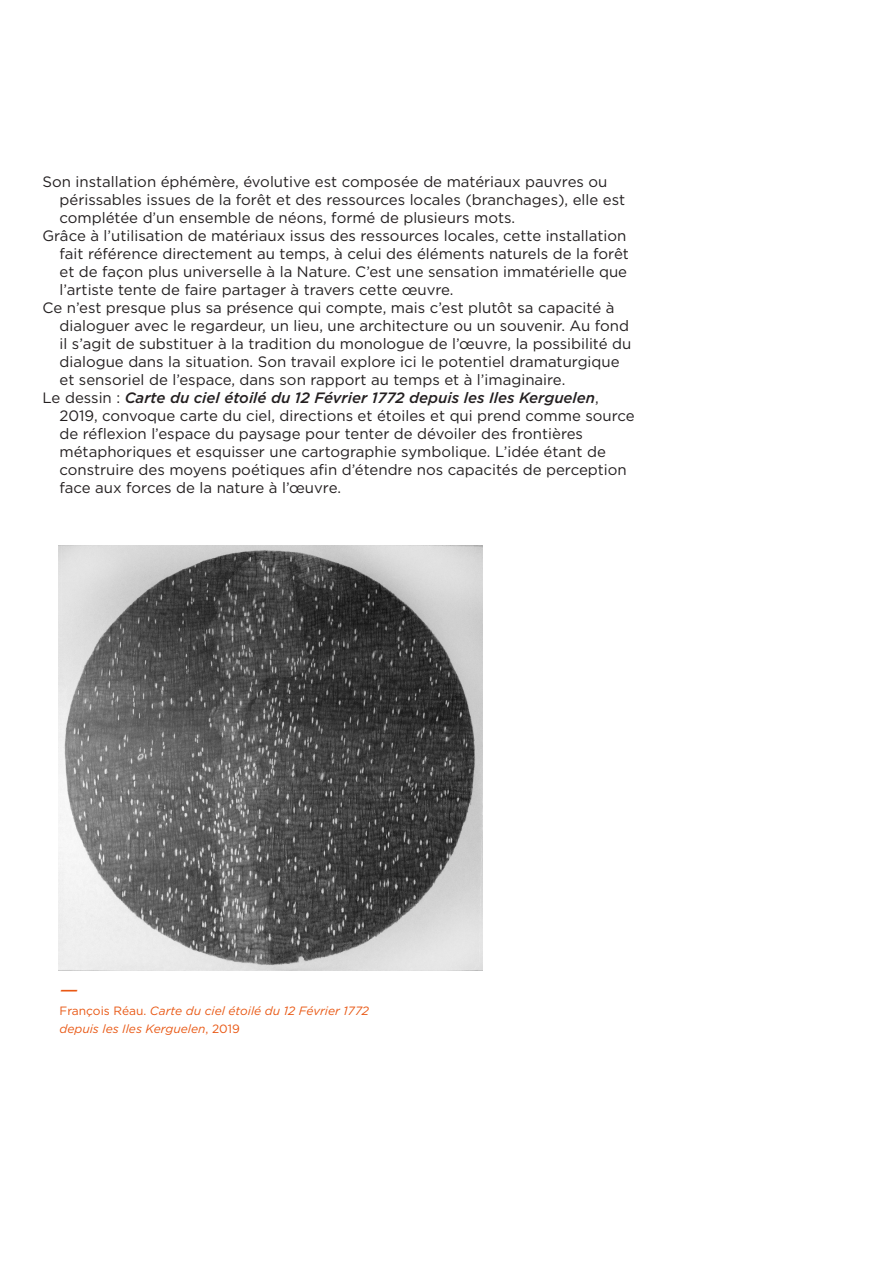
<style>
.page{position:relative;width:893px;height:1263px;background:#fff}
.page>*{position:absolute;margin:0;border:0;box-sizing:border-box;transform-origin:0 0}
.corps_14{font:italic 21px "Gotham";color:#e95814}
.corps_10_tab{font:15px/18px "Gotham";color:#231f20}
.corps_10_tab-2{font:italic 12px "Gotham";color:#e95814}
.s1{font-weight:500;font-style:italic}
.s2{font-style:normal}
</style>
<div class="page">
<img style="left:58px;top:545px;width:425px;height:425px">
<p class="corps_10_tab" style="left:60px;top:172px;width:567px;text-indent:-17px">Son installation éphémère, évolutive est composée de matériaux pauvres ou périssables issues de la forêt et des ressources locales (branchages), elle est complétée d’un ensemble de néons, formé de plusieurs mots.</p>
<p class="corps_10_tab" style="left:60px;top:226px;width:571px;text-indent:-17px">Grâce à l’utilisation de matériaux issus des ressources locales, cette installation fait référence directement au temps, à celui des éléments naturels de la forêt et de façon plus universelle à la Nature. C’est une sensation immatérielle que l’artiste tente de faire partager à travers cette œuvre.</p>
<p class="corps_10_tab" style="left:60px;top:298px;width:573px;text-indent:-17px">Ce n’est presque plus sa présence qui compte, mais c’est plutôt sa capacité à dialoguer avec le regardeur, un lieu, une architecture ou un souvenir. Au fond il s’agit de substituer à la tradition du monologue de l’œuvre, la possibilité du dialogue dans la situation. Son travail explore ici le potentiel dramaturgique et sensoriel de l’espace, dans son rapport au temps et à l’imaginaire.</p>
<p class="corps_10_tab" style="left:60px;top:388px;width:577px;text-indent:-17px">Le dessin : <span class="s1">Carte du ciel étoilé du 12 Février 1772 depuis les Iles Kerguelen</span>, 2019, convoque carte du ciel, directions et étoiles et qui prend comme source de réflexion l’espace du paysage pour tenter de dévoiler des frontières métaphoriques et esquisser une cartographie symbolique. L’idée étant de construire des moyens poétiques afin d’étendre nos capacités de perception face aux forces de la nature à l’œuvre.</p>
<p class="corps_14" style="left:60px;top:976px;width:20px">—</p>
<p class="corps_10_tab-2" style="left:60px;top:1003px;width:311px"><span class="s2">François Réau.</span> Carte du ciel étoilé du 12 Février 1772</p>
<p class="corps_10_tab-2" style="left:60px;top:1021px;width:182px">depuis les Iles Kerguelen<span class="s2">, 2019</span></p>
</div>
